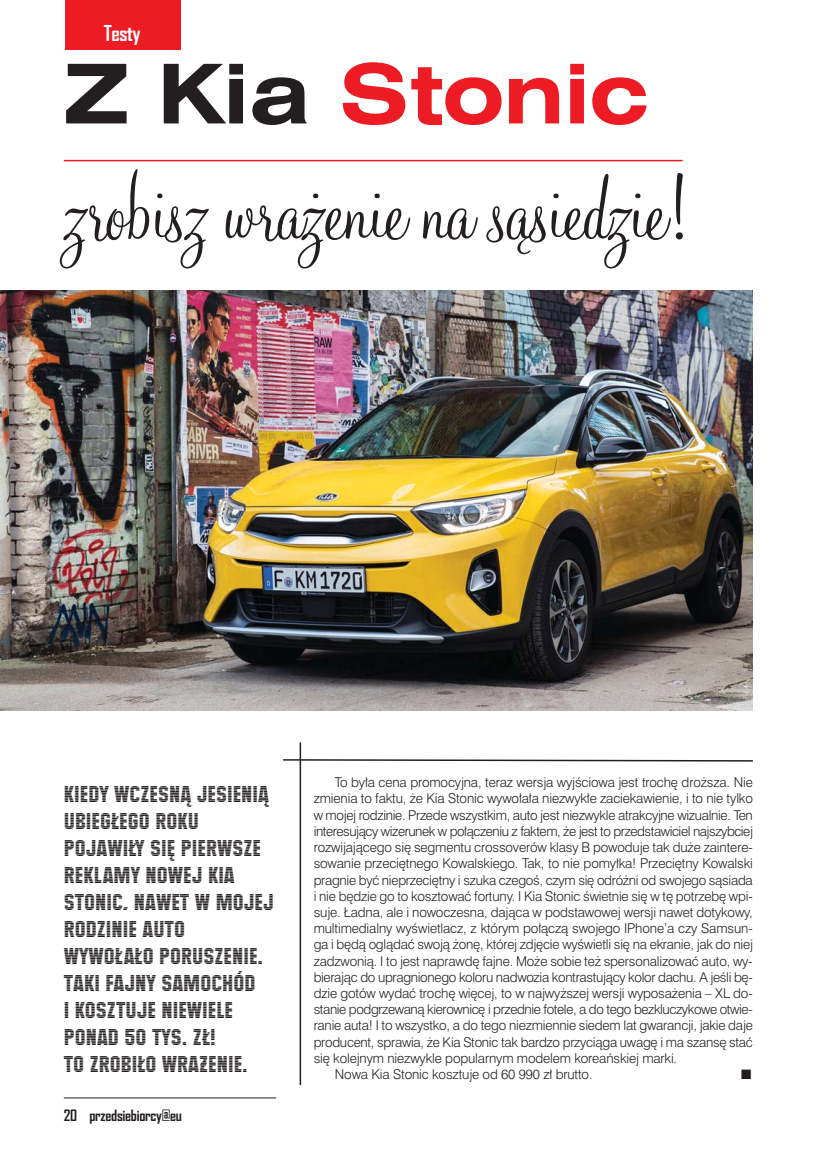
<style>
.page{position:relative;width:838px;height:1149px;background:#fff}
.page>*{position:absolute;margin:0;border:0;box-sizing:border-box;transform-origin:0 0}
.t1{font:105px "Monterey EU";letter-spacing:-.01em;color:#231f20}
.t2{font:700 82.5px "Swis 721 Ex EU";letter-spacing:-.01em;color:#ed1c24}
.t3{font:22.5px/27px "Maximus EU";color:#231f20}
.t4{font:700 21px "Agency FB";letter-spacing:-.02em;color:#fff}
.t5{font:700 15px "Agency FB";letter-spacing:-.02em;color:#231f20}
.t6{font:13.5px "Swis 721 Lt EU";letter-spacing:-.015em;color:#231f20}
.t7{font:13.5px "Zapf Dingbats ITC";color:#231f20}
.s1{color:#231f20}
</style>
<div class="page">
<hr style="left:64px;top:1097px;width:212px;height:1px;background:#231f20">
<div style="left:65px;top:0;width:116px;height:50px;background:#ed1c24"></div>
<hr style="left:299px;top:742px;width:2px;height:342px;background:#231f20">
<svg style="left:283px;top:758px;width:470px;height:4px"></svg>
<hr style="left:64px;top:160px;width:618px;height:1px;background:#ed1c24">
<img style="left:0;top:290px;width:753px;height:420px">
<h3 class="t4" style="left:104px;top:21px;width:39px">Testy</h3>
<h2 class="t2" style="left:64px;top:64px;width:587px"><span class="s1">Z Kia</span> Stonic</h2>
<h1 class="t1" style="left:64px;top:174px;width:630px">zrobisz wrażenie na sąsiedzie!</h1>
<h3 class="t3" style="left:64px;top:780px;width:212px">KIEDY WCZESNĄ JESIENIĄ<br>UBIEGŁEGO ROKU<br>POJAWIŁY SIĘ PIERWSZE<br>REKLAMY NOWEJ KIA<br>STONIC, NAWET W MOJEJ<br>RODZINIE AUTO<br>WYWOŁAŁO PORUSZENIE.<br>TAKI FAJNY SAMOCHÓD<br>I KOSZTUJE NIEWIELE<br>PONAD 50 TYS. ZŁ!<br>TO ZROBIŁO WRAŻENIE.</h3>
<p class="t5" style="left:64px;top:1106px;width:120px">20 przedsiebiorcy@eu</p>
<p class="t6" style="left:335px;top:777px;width:419px">To była cena promocyjna, teraz wersja wyjściowa jest trochę droższa. Nie</p>
<p class="t6" style="left:314px;top:793px;width:441px">zmienia to faktu, że Kia Stonic wywołała niezwykłe zaciekawienie, i to nie tylko</p>
<p class="t6" style="left:314px;top:809px;width:441px">w mojej rodzinie. Przede wszystkim, auto jest niezwykle atrakcyjne wizualnie. Ten</p>
<p class="t6" style="left:314px;top:826px;width:441px">interesujący wizerunek w połączeniu z faktem, że jest to przedstawiciel najszybciej</p>
<p class="t6" style="left:314px;top:842px;width:440px">rozwijającego się segmentu crossoverów klasy B powoduje tak duże zaintere-</p>
<p class="t6" style="left:314px;top:858px;width:441px">sowanie przeciętnego Kowalskiego. Tak, to nie pomyłka! Przeciętny Kowalski</p>
<p class="t6" style="left:314px;top:874px;width:441px">pragnie być nieprzeciętny i szuka czegoś, czym się odróżni od swojego sąsiada</p>
<p class="t6" style="left:314px;top:890px;width:440px">i nie będzie go to kosztować fortuny. I Kia Stonic świetnie się w tę potrzebę wpi-</p>
<p class="t6" style="left:314px;top:907px;width:441px">suje. Ładna, ale i nowoczesna, dająca w podstawowej wersji nawet dotykowy,</p>
<p class="t6" style="left:314px;top:923px;width:440px">multimedialny wyświetlacz, z którym połączą swojego IPhone’a czy Samsun-</p>
<p class="t6" style="left:314px;top:939px;width:441px">ga i będą oglądać swoją żonę, której zdjęcie wyświetli się na ekranie, jak do niej</p>
<p class="t6" style="left:314px;top:955px;width:440px">zadzwonią. I to jest naprawdę fajne. Może sobie też spersonalizować auto, wy-</p>
<p class="t6" style="left:314px;top:971px;width:440px">bierając do upragnionego koloru nadwozia kontrastujący kolor dachu. A jeśli bę-</p>
<p class="t6" style="left:314px;top:988px;width:440px">dzie gotów wydać trochę więcej, to w najwyższej wersji wyposażenia – XL do-</p>
<p class="t6" style="left:314px;top:1004px;width:440px">stanie podgrzewaną kierownicę i przednie fotele, a do tego bezkluczykowe otwie-</p>
<p class="t6" style="left:314px;top:1020px;width:441px">ranie auta! I to wszystko, a do tego niezmiennie siedem lat gwarancji, jakie daje</p>
<p class="t6" style="left:314px;top:1036px;width:441px">producent, sprawia, że Kia Stonic tak bardzo przyciąga uwagę i ma szansę stać</p>
<p class="t6" style="left:314px;top:1052px;width:365px">się kolejnym niezwykle popularnym modelem koreańskiej marki.</p>
<p class="t6" style="left:335px;top:1069px;width:259px">Nowa Kia Stonic kosztuje od 60 990 zł brutto.</p>
<p class="t7" style="left:741px;top:1069px;width:12px">■</p>
</div>
